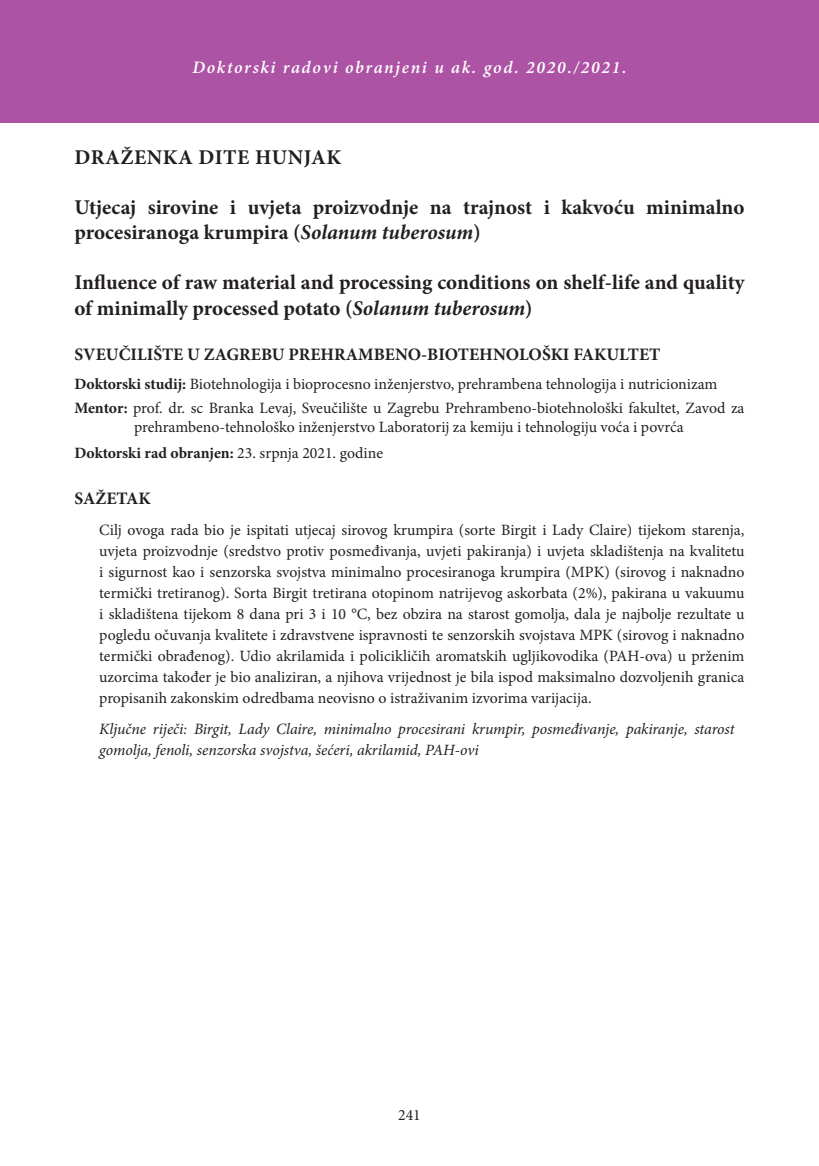
<style>
.page{position:relative;width:819px;height:1166px;background:#fff}
.page>*{position:absolute;margin:0;border:0;box-sizing:border-box;transform-origin:0 0}
.Text_9{font:700 21px/25.2px "Minion Pro";color:#231f20}
.Text_9-2{font:700 21px "Minion Pro";letter-spacing:.025em;color:#231f20}
.Text_9-3{font:700 17.5px "Minion Pro";color:#231f20}
.t1{font:italic 600 17.5px "Minion Pro";letter-spacing:.095em;color:#fff}
.Text_9-4{font:15.75px/21px "Minion Pro";color:#231f20;text-align:center}
.Text_9-5{font:italic 15.75px/21px "Minion Pro";letter-spacing:-.01em;color:#231f20}
.Text_9-6{font:700 15.75px "Minion Pro";letter-spacing:-.005em;color:#231f20}
.s1{font-style:italic}
.s2{font-weight:700}
.s3{font-weight:400}
</style>
<div class="page">
<div style="left:0;top:0;width:819px;height:123px;background:#ad53a5"></div>
<p class="t1" style="left:192px;top:55px;width:436px">Doktorski radovi obranjeni u ak. god. 2020./2021.</p>
<p class="Text_9-2" style="left:74px;top:143px;width:268px">DRAŽENKA DITE HUNJAK</p>
<p class="Text_9" style="left:74px;top:195px;width:671px">Utjecaj sirovine i uvjeta proizvodnje na trajnost i kakvoću minimalno procesiranoga krumpira (<span class="s1">Solanum tuberosum</span>)</p>
<p class="Text_9" style="left:74px;top:270px;width:671px">Influence of raw material and processing conditions on shelf-life and quality of minimally processed potato (<span class="s1">Solanum tuberosum</span>)</p>
<p class="Text_9-3" style="left:74px;top:342px;width:587px">SVEUČILIŠTE U ZAGREBU PREHRAMBENO-BIOTEHNOLOŠKI FAKULTET</p>
<p class="Text_9-4" style="left:74px;top:374px;width:644px"><span class="s2">Doktorski studij:</span> Biotehnologija i bioprocesno inženjerstvo, prehrambena tehnologija i nutricionizam</p>
<p class="Text_9-4" style="left:74px;top:399px;width:671px;line-height:18.9px"><span class="s2">Mentor:</span> prof. dr. sc Branka Levaj, Sveučilište u Zagrebu Prehrambeno-biotehnološki fakultet, Zavod za prehrambeno-tehnološko inženjerstvo Laboratorij za kemiju i tehnologiju voća i povrća</p>
<p class="Text_9-6" style="left:74px;top:442px;width:310px">Doktorski rad obranjen: <span class="s3">23. srpnja 2021. godine</span></p>
<p class="Text_9-3" style="left:74px;top:486px;width:78px">SAŽETAK</p>
<p class="Text_9-4" style="left:99px;top:519px;width:646px;text-align:justify">Cilj ovoga rada bio je ispitati utjecaj sirovog krumpira (sorte Birgit i Lady Claire) tijekom starenja, uvjeta proizvodnje (sredstvo protiv posmeđivanja, uvjeti pakiranja) i uvjeta skladištenja na kvalitetu i sigurnost kao i senzorska svojstva minimalno procesiranoga krumpira (MPK) (sirovog i naknadno termički tretiranog). Sorta Birgit tretirana otopinom natrijevog askorbata (2%), pakirana u vakuumu i skladištena tijekom 8 dana pri 3 i 10 °C, bez obzira na starost gomolja, dala je najbolje rezultate u pogledu očuvanja kvalitete i zdravstvene ispravnosti te senzorskih svojstava MPK (sirovog i naknadno termički obrađenog). Udio akrilamida i policikličih aromatskih ugljikovodika (PAH-ova) u prženim uzorcima također je bio analiziran, a njihova vrijednost je bila ispod maksimalno dozvoljenih granica propisanih zakonskim odredbama neovisno o istraživanim izvorima varijacija.</p>
<p class="Text_9-5" style="left:99px;top:718px;width:636px">Ključne riječi: Birgit, Lady Claire, minimalno procesirani krumpir, posmeđivanje, pakiranje, starost gomolja, fenoli, senzorska svojstva, šećeri, akrilamid, PAH-ovi</p>
<p class="Text_9-4" style="left:398px;top:1104px;width:24px">241</p>
</div>
